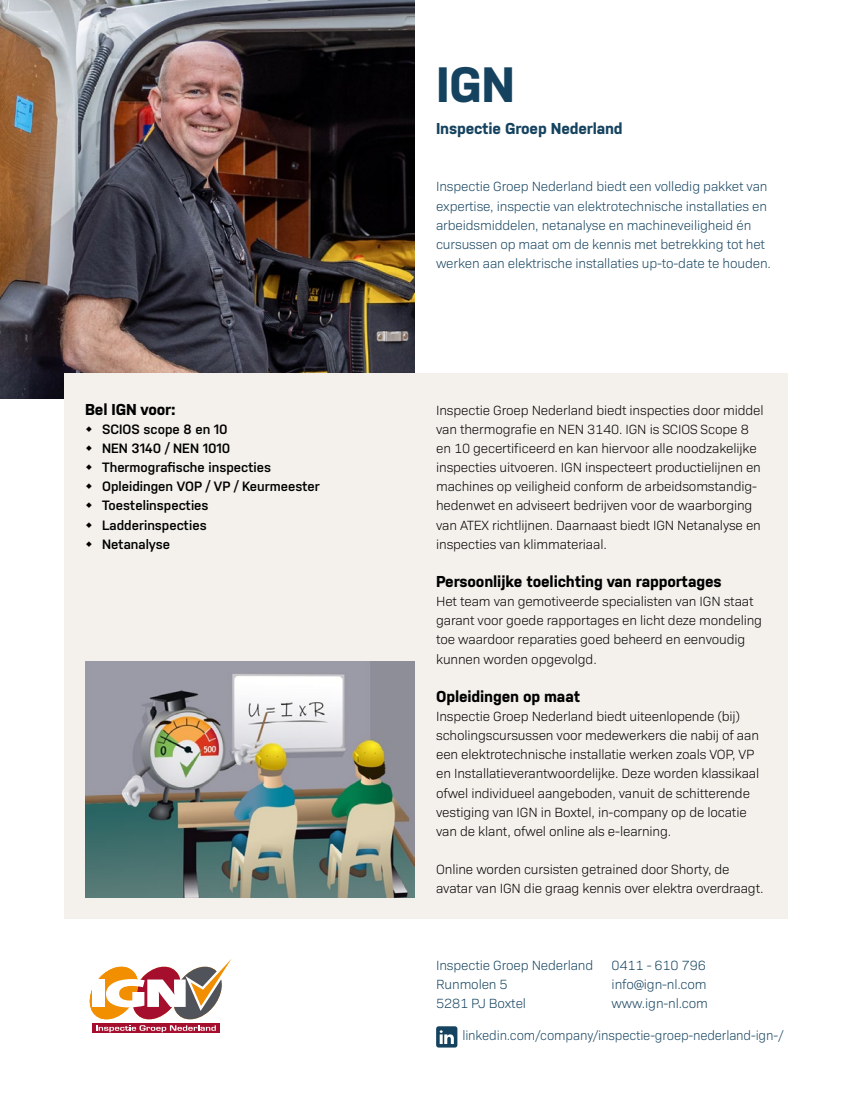
<style>
.page{position:relative;width:851px;height:1106px;background:#fff}
.page>*{position:absolute;margin:0;border:0;box-sizing:border-box;transform-origin:0 0}
.t1{font:700 49.5px "Nudista";color:#15435f}
.t2{font:700 15.75px "Nudista";letter-spacing:-.01em;color:#000}
.t3{font:700 15.75px "Nudista";letter-spacing:-.01em;color:#15435f}
.t4{font:300 13.5px/19.2px "Bio Sans";letter-spacing:-.01em;color:#000}
.t5{font:300 13.5px/19.2px "Bio Sans";letter-spacing:-.01em;color:#15435f}
.t6{font:600 13.5px/19.2px "Nudista";color:#000}
</style>
<div class="page">
<img style="left:0;top:0;width:415px;height:399px">
<div style="left:64px;top:373px;width:723px;height:545px;background:#f4f1ec"></div>
<svg style="left:436px;top:1026px;width:21px;height:21px"></svg>
<div style="left:92px;top:1023px;width:127px;height:10px;background:#a50e2d"></div>
<svg style="left:89px;top:959px;width:143px;height:73px"></svg>
<img style="left:85px;top:661px;width:330px;height:236px">
<p class="t2" style="left:85px;top:400px;width:92px">Bel IGN voor:</p>
<p class="t6" style="left:102px;top:419px;width:219px">SCIOS scope 8 en 10<br>NEN 3140 / NEN 1010<br>Thermografische inspecties<br>Opleidingen VOP / VP / Keurmeester<br>Toestelinspecties<br>Ladderinspecties<br>Netanalyse</p>
<h1 class="t1" style="left:436px;top:56px;width:81px">IGN</h1>
<p class="t3" style="left:436px;top:119px;width:188px">Inspectie Groep Nederland</p>
<p class="t5" style="left:436px;top:176px;width:336px">Inspectie Groep Nederland biedt een volledig pakket van expertise, inspectie van elektrotechnische installaties en arbeidsmiddelen, netanalyse en machineveiligheid én cursussen op maat om de kennis met betrekking tot het werken aan elektrische installaties up-to-date te houden.</p>
<p class="t4" style="left:436px;top:399px;width:329px">Inspectie Groep Nederland biedt inspecties door middel van thermografie en NEN 3140. IGN is SCIOS Scope 8 en 10 gecertificeerd en kan hiervoor alle noodzakelijke inspecties uitvoeren. IGN inspecteert productielijnen en machines op veiligheid conform de arbeidsomstandig&shy;hedenwet en adviseert bedrijven voor de waarborging van ATEX richtlijnen. Daarnaast biedt IGN Netanalyse en inspecties van klimmateriaal.</p>
<p class="t2" style="left:436px;top:572px;width:287px">Persoonlijke toelichting van rapportages</p>
<p class="t4" style="left:436px;top:591px;width:327px">Het team van gemotiveerde specialisten van IGN staat garant voor goede rapportages en licht deze mondeling toe waardoor reparaties goed beheerd en eenvoudig kunnen worden opgevolgd.</p>
<p class="t2" style="left:436px;top:687px;width:146px">Opleidingen op maat</p>
<p class="t4" style="left:436px;top:705px;width:324px">Inspectie Groep Nederland biedt uiteenlopende (bij) scholingscursussen voor medewerkers die nabij of aan een elektrotechnische installatie werken zoals VOP, VP en Installatieverantwoordelijke. Deze worden klassikaal ofwel individueel aangeboden, vanuit de schitterende vestiging van IGN in Boxtel, in-company op de locatie van de klant, ofwel online als e-learning.</p>
<p class="t4" style="left:436px;top:858px;width:329px">Online worden cursisten getrained door Shorty, de avatar van IGN die graag kennis over elektra overdraagt.</p>
<p class="t5" style="left:436px;top:954px;width:159px">Inspectie Groep Nederland<br>Runmolen 5<br>5281 PJ Boxtel</p>
<p class="t5" style="left:462px;top:1024px;width:323px">linkedin.com/company/inspectie-groep-nederland-ign-/</p>
<p class="t5" style="left:611px;top:954px;width:98px">0411 - 610 796 info@ign-nl.com www.ign-nl.com</p>
</div>
